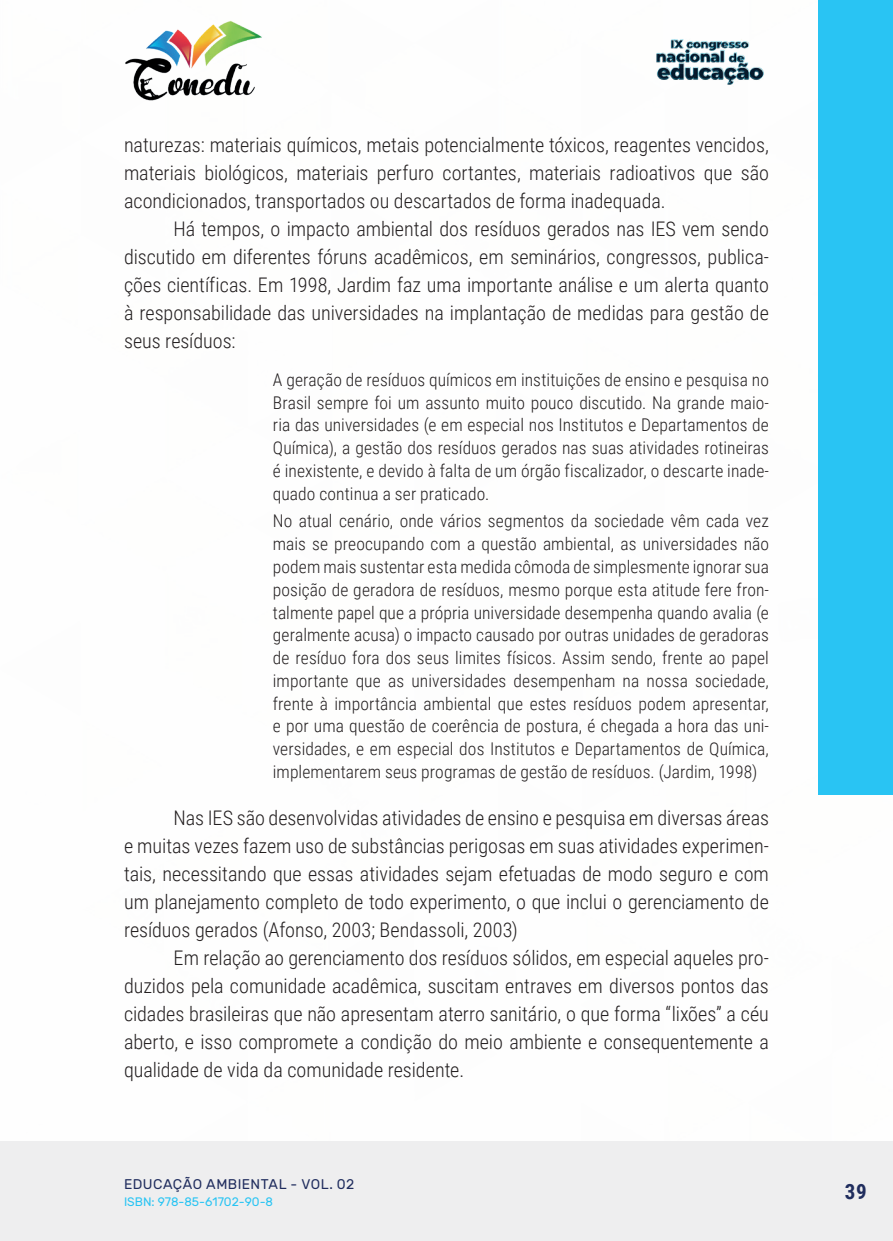
<style>
.page{position:relative;width:893px;height:1241px;background:#fff}
.page>*{position:absolute;margin:0;border:0;box-sizing:border-box;transform-origin:0 0}
.t1{font:700 21px "Roboto Condensed";color:#202d5e}
._9_CORPO{font:300 20.12px/28px "Roboto Condensed";color:#231f20;text-align:justify}
._16_CITACAO{font:300 17.5px/22.8px "Roboto Condensed";letter-spacing:.005em;color:#231f20;text-align:justify}
.t2{font:14px "Rubik";letter-spacing:.035em;color:#202d5e}
.t3{font:12.25px "Rubik";color:#29c4f3}
</style>
<div class="page">
<div style="left:0;top:1141px;width:893px;height:99px;background:#eeeeef"></div>
<div style="left:819px;top:0;width:74px;height:794px;background:#29c4f3"></div>
<img style="left:125px;top:20px;width:137px;height:81px">
<img style="left:656px;top:39px;width:108px;height:46px">
<p class="_9_CORPO" style="left:124px;top:130px;width:646px">naturezas: materiais químicos, metais potencialmente tóxicos, reagentes vencidos, materiais biológicos, materiais perfuro cortantes, materiais radioativos que são acondicionados, transportados ou descartados de forma inadequada.</p>
<p class="_9_CORPO" style="left:124px;top:214px;width:646px;text-indent:50px">Há tempos, o impacto ambiental dos resíduos gerados nas IES vem sendo discutido em diferentes fóruns acadêmicos, em seminários, congressos, publica&shy;ções científicas. Em 1998, Jardim faz uma importante análise e um alerta quanto à responsabilidade das universidades na implantação de medidas para gestão de seus resíduos:</p>
<p class="_16_CITACAO" style="left:273px;top:367px;width:498px">A geração de resíduos químicos em instituições de ensino e pesquisa no Brasil sempre foi um assunto muito pouco discutido. Na grande maio&shy;ria das universidades (e em especial nos Institutos e Departamentos de Química), a gestão dos resíduos gerados nas suas atividades rotineiras é inexistente, e devido à falta de um órgão fiscalizador, o descarte inade&shy;quado continua a ser praticado.</p>
<p class="_16_CITACAO" style="left:273px;top:509px;width:498px">No atual cenário, onde vários segmentos da sociedade vêm cada vez mais se preocupando com a questão ambiental, as universidades não podem mais sustentar esta medida cômoda de simplesmente ignorar sua posição de geradora de resíduos, mesmo porque esta atitude fere fron&shy;talmente papel que a própria universidade desempenha quando avalia (e geralmente acusa) o impacto causado por outras unidades de geradoras de resíduo fora dos seus limites físicos. Assim sendo, frente ao papel importante que as universidades desempenham na nossa sociedade, frente à importância ambiental que estes resíduos podem apresentar, e por uma questão de coerência de postura, é chegada a hora das uni&shy;versidades, e em especial dos Institutos e Departamentos de Química, implementarem seus programas de gestão de resíduos. (Jardim, 1998)</p>
<p class="_9_CORPO" style="left:124px;top:802px;width:646px;text-indent:50px">Nas IES são desenvolvidas atividades de ensino e pesquisa em diversas áreas e muitas vezes fazem uso de substâncias perigosas em suas atividades experimen&shy;tais, necessitando que essas atividades sejam efetuadas de modo seguro e com um planejamento completo de todo experimento, o que inclui o gerenciamento de resíduos gerados (Afonso, 2003; Bendassoli, 2003)</p>
<p class="_9_CORPO" style="left:124px;top:942px;width:646px;text-indent:50px">Em relação ao gerenciamento dos resíduos sólidos, em especial aqueles pro&shy;duzidos pela comunidade acadêmica, suscitam entraves em diversos pontos das cidades brasileiras que não apresentam aterro sanitário, o que forma “lixões” a céu aberto, e isso compromete a condição do meio ambiente e consequentemente a qualidade de vida da comunidade residente.</p>
<p class="t2" style="left:124px;top:1175px;width:232px">EDUCAÇÃO AMBIENTAL - VOL. 02</p>
<p class="t3" style="left:124px;top:1194px;width:151px">ISBN: 978-85-61702-90-8</p>
<p class="t1" style="left:845px;top:1176px;width:23px">39</p>
</div>
